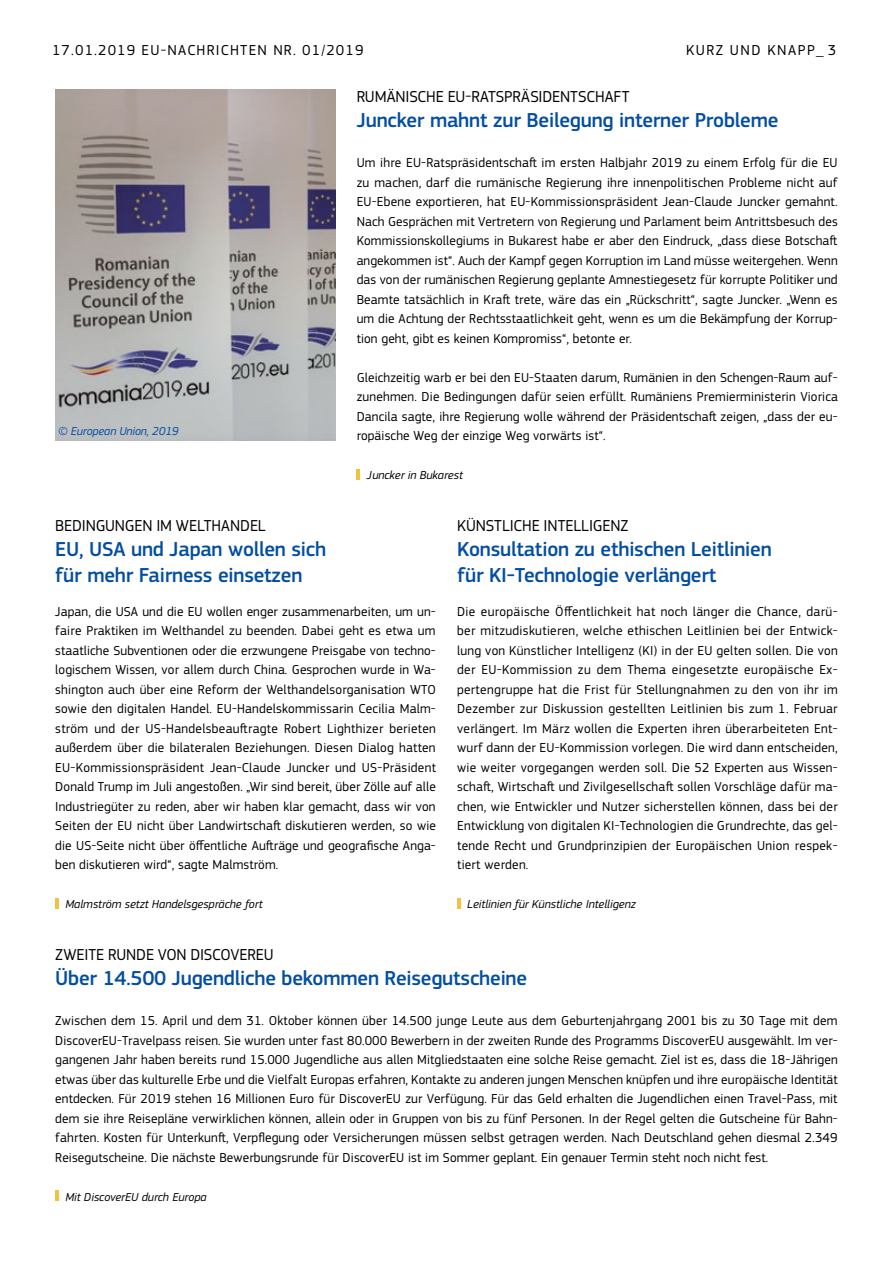
<style>
.page{position:relative;width:893px;height:1263px;background:#fff}
.page>*{position:absolute;margin:0;border:0;box-sizing:border-box;transform-origin:0 0}
.t1{font:500 21px/25.5px "EC Square Sans Pro";letter-spacing:-.01em;color:#034ea2}
.t2{font:16.5px "EC Square Sans Pro";letter-spacing:-.005em;color:#000}
.t3{font:15px "EC Square Sans Pro";letter-spacing:.08em;color:#000}
.t4{font:13.5px/19.5px "EC Square Sans Pro";letter-spacing:.01em;color:#000;text-align:justify}
.t5{font:italic 12px "EC Square Sans Pro";color:#000}
.t6{font:italic 12px "EC Square Sans Pro";letter-spacing:-.01em;color:#034ea2}
</style>
<div class="page">
<img style="left:55px;top:89px;width:280px;height:351px">
<svg style="left:357px;top:469px;width:3px;height:10px"></svg>
<hr style="left:55px;top:898px;width:4px;height:10px;background:#f2c23e">
<hr style="left:457px;top:898px;width:4px;height:10px;background:#f2c23e">
<hr style="left:55px;top:1191px;width:4px;height:10px;background:#f2c23e">
<p class="t3" style="left:52px;top:42px;width:313px">17.01.2019 EU-NACHRICHTEN NR. 01/2019</p>
<p class="t3" style="left:686px;top:41px;width:10px">kurz</p>
<p class="t3" style="left:730px;top:41px;width:11px">und</p>
<p class="t3" style="left:767px;top:41px;width:11px">knapp</p>
<p class="t3" style="left:816px;top:41px;width:21px">_ 3</p>
<p class="t6" style="left:58px;top:424px;width:122px">© European Union, 2019</p>
<p class="t2" style="left:357px;top:87px;width:18px">Rumänisc</p>
<p class="t2" style="left:426px;top:87px;width:64px">he EU-Ratspräsidentsc</p>
<p class="t2" style="left:595px;top:87px;width:19px">haft</p>
<h1 class="t1" style="left:357px;top:108px;width:423px">Juncker mahnt zur Beilegung interner Probleme</h1>
<p class="t4" style="left:357px;top:153px;width:483px">Um ihre EU-Ratspräsidentschaft im ersten Halbjahr 2019 zu einem Erfolg für die EU zu machen, darf die rumänische Regierung ihre innenpolitischen Probleme nicht auf EU-Ebene exportieren, hat EU-Kommissionspräsident Jean-Claude Juncker gemahnt.<br>Nach Gesprächen mit Vertretern von Regierung und Parlament beim Antrittsbesuch des Kommissionskollegiums in Bukarest habe er aber den Eindruck, „dass diese Botschaft angekommen ist“. Auch der Kampf gegen Korruption im Land müsse weitergehen. Wenn das von der rumänischen Regierung geplante Amnestiegesetz für korrupte Politiker und Beamte tatsächlich in Kraft trete, wäre das ein „Rückschritt“, sagte Juncker. „Wenn es um die Achtung der Rechtsstaatlichkeit geht, wenn es um die Bekämpfung der Korrup&shy;tion geht, gibt es keinen Kompromiss“, betonte er.</p>
<p class="t4" style="left:357px;top:368px;width:483px">Gleichzeitig warb er bei den EU-Staaten darum, Rumänien in den Schengen-Raum auf&shy;zunehmen. Die Bedingungen dafür seien erfüllt. Rumäniens Premierministerin Viorica Dancila sagte, ihre Regierung wolle während der Präsidentschaft zeigen, „dass der eu&shy;ropäische Weg der einzige Weg vorwärts ist“.</p>
<p class="t5" style="left:367px;top:468px;width:98px">Juncker in Bukarest</p>
<p class="t2" style="left:55px;top:516px;width:19px">Bedingungen</p>
<p class="t2" style="left:156px;top:516px;width:75px">im Welthandel</p>
<h1 class="t1" style="left:55px;top:537px;width:273px">EU, USA und Japan wollen sich für mehr Fairness einsetzen</h1>
<p class="t4" style="left:55px;top:602px;width:382px;text-align:left">Japan, die USA und die EU wollen enger zusammenarbeiten, um un&shy;faire Praktiken im Welthandel zu beenden. Dabei geht es etwa um staatliche Subventionen oder die erzwungene Preisgabe von techno&shy;logischem Wissen, vor allem durch China. Gesprochen wurde in Wa&shy;shington auch über eine Reform der Welthandelsorganisation WTO sowie den digitalen Handel. EU-Handelskommissarin Cecilia Malm&shy;ström und der US-Handelsbeauftragte Robert Lighthizer berieten außerdem über die bilateralen Beziehungen. Diesen Dialog hatten EU-Kommissionspräsident Jean-Claude Juncker und US-Präsident Donald Trump im Juli angestoßen. „Wir sind bereit, über Zölle auf alle Industriegüter zu reden, aber wir haben klar gemacht, dass wir von Seiten der EU nicht über Landwirtschaft diskutieren werden, so wie die US-Seite nicht über öffentliche Aufträge und geografische Anga&shy;ben diskutieren wird“, sagte Malmström.</p>
<p class="t2" style="left:457px;top:516px;width:28px">Künstlic</p>
<p class="t2" style="left:522px;top:516px;width:35px">he Intelligenz</p>
<h1 class="t1" style="left:457px;top:537px;width:316px">Konsultation zu ethischen Leitlinien für KI-Technologie verlängert</h1>
<p class="t4" style="left:457px;top:602px;width:382px">Die europäische Öffentlichkeit hat noch länger die Chance, darü&shy;ber mitzudiskutieren, welche ethischen Leitlinien bei der Entwick&shy;lung von Künstlicher Intelligenz (KI) in der EU gelten sollen. Die von der EU-Kommission zu dem Thema eingesetzte europäische Ex&shy;pertengruppe hat die Frist für Stellungnahmen zu den von ihr im Dezember zur Diskussion gestellten Leitlinien bis zum 1. Februar verlängert. Im März wollen die Experten ihren überarbeiteten Ent&shy;wurf dann der EU-Kommission vorlegen. Die wird dann entscheiden, wie weiter vorgegangen werden soll. Die 52 Experten aus Wissen&shy;schaft, Wirtschaft und Zivilgesellschaft sollen Vorschläge dafür ma&shy;chen, wie Entwickler und Nutzer sicherstellen können, dass bei der Entwicklung von digitalen KI-Technologien die Grundrechte, das gel&shy;tende Recht und Grundprinzipien der Europäischen Union respek&shy;tiert werden.</p>
<p class="t5" style="left:65px;top:897px;width:199px">Malmström setzt Handelsgespräche fort</p>
<p class="t5" style="left:467px;top:897px;width:170px">Leitlinien für Künstliche Intelligenz</p>
<p class="t2" style="left:55px;top:945px;width:18px">Zweite</p>
<p class="t2" style="left:108px;top:945px;width:19px">Runde</p>
<p class="t2" style="left:158px;top:945px;width:117px">von DiscoverEU</p>
<h1 class="t1" style="left:55px;top:966px;width:473px">Über 14.500 Jugendliche bekommen Reisegutscheine</h1>
<p class="t4" style="left:55px;top:1011px;width:784px">Zwischen dem 15. April und dem 31. Oktober können über 14.500 junge Leute aus dem Geburtenjahrgang 2001 bis zu 30 Tage mit dem DiscoverEU-Travelpass reisen. Sie wurden unter fast 80.000 Bewerbern in der zweiten Runde des Programms DiscoverEU ausgewählt. Im ver&shy;gangenen Jahr haben bereits rund 15.000 Jugendliche aus allen Mitgliedstaaten eine solche Reise gemacht. Ziel ist es, dass die 18-Jährigen etwas über das kulturelle Erbe und die Vielfalt Europas erfahren, Kontakte zu anderen jungen Menschen knüpfen und ihre europäische Identität entdecken. Für 2019 stehen 16 Millionen Euro für DiscoverEU zur Verfügung. Für das Geld erhalten die Jugendlichen einen Travel-Pass, mit dem sie ihre Reisepläne verwirklichen können, allein oder in Gruppen von bis zu fünf Personen. In der Regel gelten die Gutscheine für Bahn&shy;fahrten. Kosten für Unterkunft, Verpflegung oder Versicherungen müssen selbst getragen werden. Nach Deutschland gehen diesmal 2.349<br>Reisegutscheine. Die nächste Bewerbungsrunde für DiscoverEU ist im Sommer geplant. Ein genauer Termin steht noch nicht fest.</p>
<p class="t5" style="left:65px;top:1190px;width:143px">Mit DiscoverEU durch Europa</p>
</div>
